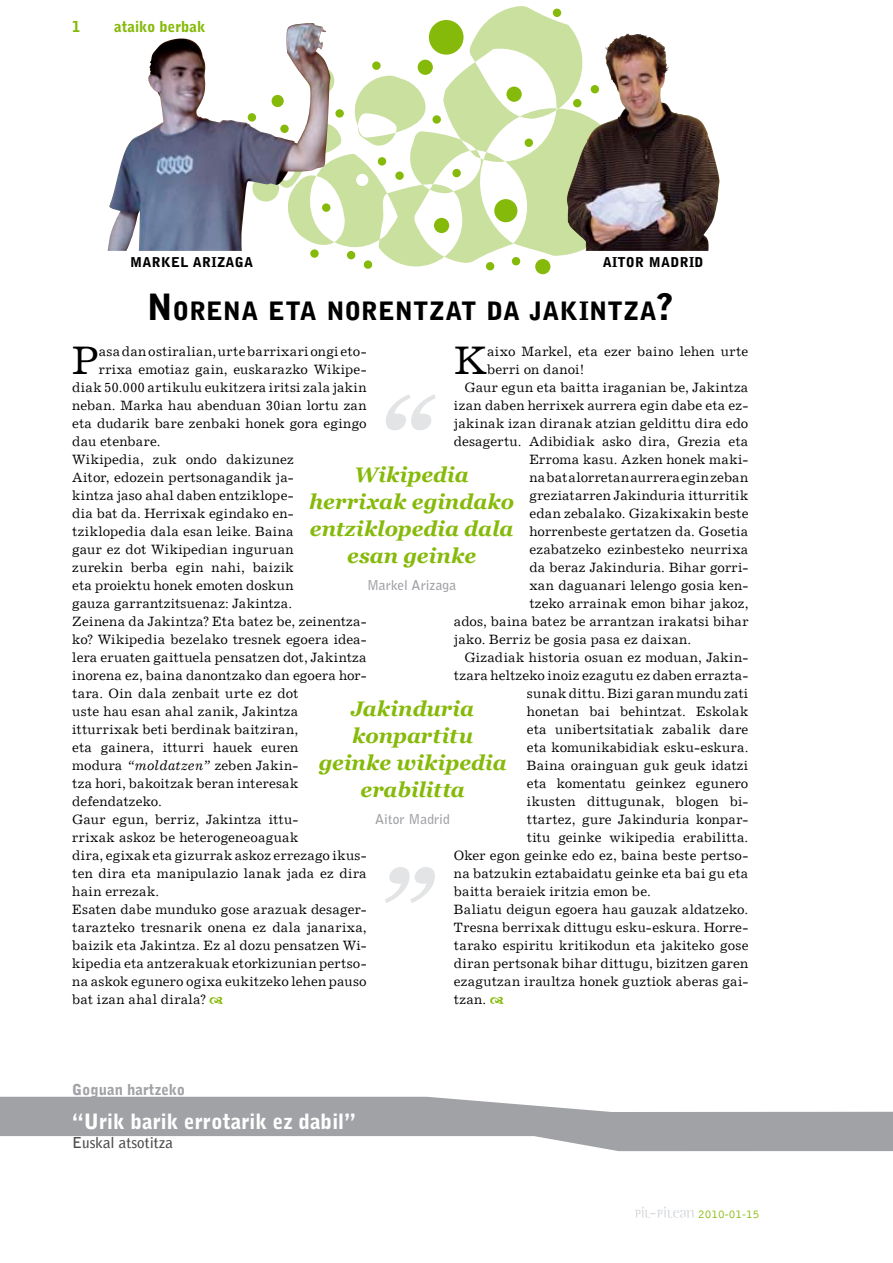
<style>
.page{position:relative;width:893px;height:1263px;background:#fff}
.page>*{position:absolute;margin:0;border:0;box-sizing:border-box;transform-origin:0 0}
.t1{font:39.75px "Excelsior LT";color:#000}
.t2{font:900 25.2px "Bell Gothic Std";letter-spacing:.005em;color:#000}
.t3{font:italic 700 21px/27px "Georgia";color:#86ba0a;text-align:center}
.t4{font:900 21px "Bell Gothic Std";color:#fff}
.t5{font:700 15px "Bell Gothic";color:#4d4c50}
.t6{font:900 15px "Bell Gothic";color:#a1a2a6}
.t7{font:900 15px "Bell Gothic Std";color:#86ba0a}
.t8{font:13.5px "Excelsior LT";letter-spacing:.02em;color:#000}
.t9{font:700 13.5px "Bell Gothic Std";letter-spacing:.005em;color:#a1a2a6}
.t10{font:900 13.5px "Bell Gothic Std";letter-spacing:.025em;color:#000}
.t11{font:300 12px "Bell Gothic";color:#86ba0a}
.s1{font-size:36px}
.s2{font-style:italic}
</style>
<div class="page">
<svg style="left:635px;top:1206px;width:59px;height:12px"></svg>
<svg style="left:0;top:1097px;width:893px;height:54px;fill:#a1a2a6"></svg>
<svg style="left:386px;top:394px;width:50px;height:36px"></svg>
<svg style="left:385px;top:867px;width:50px;height:36px"></svg>
<svg style="left:330px;top:6px;width:250px;height:260px"></svg>
<div style="left:525px;top:139px;width:8px;height:8px;background:#86ba0a;border-radius:50%"></div>
<div style="left:553px;top:9px;width:8px;height:8px;background:#86ba0a;border-radius:50%"></div>
<div style="left:378px;top:157px;width:8px;height:9px;background:#86ba0a;border-radius:50%"></div>
<div style="left:395px;top:171px;width:9px;height:9px;background:#86ba0a;border-radius:50%"></div>
<div style="left:486px;top:262px;width:8px;height:8px;background:#86ba0a;border-radius:50%"></div>
<div style="left:432px;top:115px;width:9px;height:9px;background:#86ba0a;border-radius:50%"></div>
<div style="left:372px;top:61px;width:9px;height:9px;background:#86ba0a;border-radius:50%"></div>
<div style="left:335px;top:109px;width:9px;height:9px;background:#86ba0a;border-radius:50%"></div>
<div style="left:452px;top:169px;width:9px;height:8px;background:#86ba0a;border-radius:50%"></div>
<div style="left:512px;top:257px;width:8px;height:8px;background:#86ba0a;border-radius:50%"></div>
<div style="left:310px;top:249px;width:9px;height:9px;background:#86ba0a;border-radius:50%"></div>
<div style="left:364px;top:260px;width:8px;height:9px;background:#86ba0a;border-radius:50%"></div>
<div style="left:347px;top:251px;width:8px;height:8px;background:#86ba0a;border-radius:50%"></div>
<div style="left:418px;top:60px;width:15px;height:15px;background:#86ba0a;border-radius:50%"></div>
<div style="left:535px;top:259px;width:15px;height:15px;background:#86ba0a;border-radius:50%"></div>
<div style="left:434px;top:218px;width:15px;height:15px;background:#86ba0a;border-radius:50%"></div>
<div style="left:506px;top:87px;width:16px;height:15px;background:#86ba0a;border-radius:50%"></div>
<div style="left:356px;top:174px;width:12px;height:12px;background:#fff;border-radius:50%"></div>
<div style="left:494px;top:199px;width:23px;height:23px;background:#86ba0a;border-radius:50%"></div>
<div style="left:429px;top:20px;width:35px;height:35px;background:#86ba0a;border-radius:50%"></div>
<img style="left:108px;top:23px;width:222px;height:228px">
<img style="left:566px;top:33px;width:154px;height:218px">
<p class="t7" style="left:72px;top:18px;width:10px">1</p>
<p class="t7" style="left:114px;top:18px;width:93px">ataiko berbak</p>
<p class="t10" style="left:130px;top:254px;width:125px">MARKEL ARIZAGA</p>
<p class="t10" style="left:603px;top:254px;width:102px">AITOR MADRID</p>
<h2 class="t2" style="left:147px;top:296px;width:528px"><span class="s1">N</span>ORENA ETA NORENTZAT DA JAKINTZA<span class="s1">?</span></h2>
<h1 class="t1" style="left:454px;top:338px;width:35px">K</h1>
<p class="t8" style="left:487px;top:344px;width:263px">aixo Markel, eta ezer baino lehen urte</p>
<h1 class="t1" style="left:72px;top:338px;width:28px">P</h1>
<p class="t8" style="left:99px;top:344px;width:269px">asa dan ostiralian, urte barrixari ongi eto-</p>
<p class="t8" style="left:99px;top:362px;width:269px">rrixa emotiaz gain, euskarazko Wikipe-</p>
<p class="t8" style="left:72px;top:380px;width:296px">diak 50.000 artikulu eukitzera iritsi zala jakin</p>
<p class="t8" style="left:72px;top:398px;width:296px">neban. Marka hau abenduan 30ian lortu zan</p>
<p class="t8" style="left:72px;top:416px;width:296px">eta dudarik bare zenbaki honek gora egingo</p>
<p class="t8" style="left:72px;top:434px;width:90px">dau etenbare.</p>
<p class="t8" style="left:72px;top:452px;width:223px">Wikipedia, zuk ondo dakizunez</p>
<p class="t8" style="left:72px;top:470px;width:223px">Aitor, edozein pertsonagandik ja-</p>
<p class="t8" style="left:72px;top:488px;width:223px">kintza jaso ahal daben entziklope-</p>
<p class="t8" style="left:72px;top:506px;width:223px">dia bat da. Herrixak egindako en-</p>
<p class="t8" style="left:72px;top:524px;width:223px">tziklopedia dala esan leike. Baina</p>
<p class="t8" style="left:72px;top:542px;width:223px">gaur ez dot Wikipedian inguruan</p>
<p class="t8" style="left:72px;top:560px;width:223px">zurekin berba egin nahi, baizik</p>
<p class="t8" style="left:72px;top:578px;width:223px">eta proiektu honek emoten doskun</p>
<p class="t8" style="left:72px;top:596px;width:221px">gauza garrantzitsuenaz: Jakintza.</p>
<p class="t8" style="left:72px;top:614px;width:296px">Zeinena da Jakintza? Eta batez be, zeinentza-</p>
<p class="t8" style="left:72px;top:632px;width:296px">ko? Wikipedia bezelako tresnek egoera idea-</p>
<p class="t8" style="left:72px;top:650px;width:296px">lera eruaten gaittuela pensatzen dot, Jakintza</p>
<p class="t8" style="left:72px;top:668px;width:296px">inorena ez, baina danontzako dan egoera hor-</p>
<p class="t8" style="left:72px;top:686px;width:227px">tara. Oin dala zenbait urte ez dot</p>
<p class="t8" style="left:72px;top:704px;width:228px">uste hau esan ahal zanik, Jakintza</p>
<p class="t8" style="left:72px;top:722px;width:227px">itturrixak beti berdinak baitziran,</p>
<p class="t8" style="left:72px;top:740px;width:227px">eta gainera, itturri hauek euren</p>
<p class="t8" style="left:72px;top:758px;width:228px">modura <span class="s2">“moldatzen”</span> zeben Jakin-</p>
<p class="t8" style="left:72px;top:776px;width:227px">tza hori, bakoitzak beran interesak</p>
<p class="t8" style="left:72px;top:794px;width:91px">defendatzeko.</p>
<p class="t8" style="left:72px;top:812px;width:228px">Gaur egun, berriz, Jakintza ittu-</p>
<p class="t8" style="left:72px;top:830px;width:228px">rrixak askoz be heterogeneoaguak</p>
<p class="t8" style="left:72px;top:848px;width:296px">dira, egixak eta gizurrak askoz errezago ikus-</p>
<p class="t8" style="left:72px;top:866px;width:296px">ten dira eta manipulazio lanak jada ez dira</p>
<p class="t8" style="left:72px;top:884px;width:88px">hain errezak.</p>
<p class="t8" style="left:72px;top:902px;width:296px">Esaten dabe munduko gose arazuak desager-</p>
<p class="t8" style="left:72px;top:920px;width:296px">tarazteko tresnarik onena ez dala janarixa,</p>
<p class="t8" style="left:72px;top:938px;width:296px">baizik eta Jakintza. Ez al dozu pensatzen Wi-</p>
<p class="t8" style="left:72px;top:956px;width:296px">kipedia eta antzerakuak etorkizunian pertso-</p>
<p class="t8" style="left:72px;top:974px;width:296px">na askok egunero ogixa eukitzeko lehen pauso</p>
<p class="t8" style="left:72px;top:992px;width:135px">bat izan ahal dirala?</p>
<p class="t8" style="left:487px;top:362px;width:99px">berri on danoi!</p>
<p class="t8" style="left:465px;top:380px;width:285px">Gaur egun eta baitta iraganian be, Jakintza</p>
<p class="t8" style="left:454px;top:398px;width:296px">izan daben herrixek aurrera egin dabe eta ez-</p>
<p class="t8" style="left:454px;top:416px;width:296px">jakinak izan diranak atzian geldittu dira edo</p>
<p class="t8" style="left:454px;top:434px;width:296px">desagertu. Adibidiak asko dira, Grezia eta</p>
<p class="t8" style="left:529px;top:452px;width:220px">Erroma kasu. Azken honek maki-</p>
<p class="t8" style="left:529px;top:470px;width:220px">na bat alorretan aurrera egin zeban</p>
<p class="t8" style="left:529px;top:488px;width:220px">greziatarren Jakinduria itturritik</p>
<p class="t8" style="left:529px;top:506px;width:220px">edan zebalako. Gizakixakin beste</p>
<p class="t8" style="left:529px;top:524px;width:220px">horrenbeste gertatzen da. Gosetia</p>
<p class="t8" style="left:529px;top:542px;width:220px">ezabatzeko ezinbesteko neurrixa</p>
<p class="t8" style="left:529px;top:560px;width:220px">da beraz Jakinduria. Bihar gorri-</p>
<p class="t8" style="left:529px;top:578px;width:220px">xan daguanari lelengo gosia ken-</p>
<p class="t8" style="left:529px;top:596px;width:221px">tzeko arrainak emon bihar jakoz,</p>
<p class="t8" style="left:454px;top:614px;width:296px">ados, baina batez be arrantzan irakatsi bihar</p>
<p class="t8" style="left:454px;top:632px;width:239px">jako. Berriz be gosia pasa ez daixan.</p>
<p class="t8" style="left:465px;top:650px;width:285px">Gizadiak historia osuan ez moduan, Jakin-</p>
<p class="t8" style="left:454px;top:668px;width:296px">tzara heltzeko inoiz ezagutu ez daben errazta-</p>
<p class="t8" style="left:527px;top:686px;width:223px">sunak dittu. Bizi garan mundu zati</p>
<p class="t8" style="left:527px;top:704px;width:223px">honetan bai behintzat. Eskolak</p>
<p class="t8" style="left:527px;top:722px;width:223px">eta unibertsitatiak zabalik dare</p>
<p class="t8" style="left:527px;top:740px;width:223px">eta komunikabidiak esku-eskura.</p>
<p class="t8" style="left:527px;top:758px;width:223px">Baina orainguan guk geuk idatzi</p>
<p class="t8" style="left:527px;top:776px;width:223px">eta komentatu geinkez egunero</p>
<p class="t8" style="left:527px;top:794px;width:223px">ikusten dittugunak, blogen bi-</p>
<p class="t8" style="left:527px;top:812px;width:223px">ttartez, gure Jakinduria konpar-</p>
<p class="t8" style="left:527px;top:830px;width:223px">titu geinke wikipedia erabilitta.</p>
<p class="t8" style="left:454px;top:848px;width:296px">Oker egon geinke edo ez, baina beste pertso-</p>
<p class="t8" style="left:454px;top:866px;width:296px">na batzukin eztabaidatu geinke eta bai gu eta</p>
<p class="t8" style="left:454px;top:884px;width:198px">baitta beraiek iritzia emon be.</p>
<p class="t8" style="left:454px;top:902px;width:296px">Baliatu deigun egoera hau gauzak aldatzeko.</p>
<p class="t8" style="left:454px;top:920px;width:296px">Tresna berrixak dittugu esku-eskura. Horre-</p>
<p class="t8" style="left:454px;top:938px;width:296px">tarako espiritu kritikodun eta jakiteko gose</p>
<p class="t8" style="left:454px;top:956px;width:296px">diran pertsonak bihar dittugu, bizitzen garen</p>
<p class="t8" style="left:454px;top:974px;width:296px">ezagutzan iraultza honek guztiok aberas gai-</p>
<p class="t8" style="left:454px;top:992px;width:34px">tzan.</p>
<h3 class="t3" style="left:309px;top:461px;width:207px">Wikipedia herrixak egindako entziklopedia dala esan geinke</h3>
<p class="t9" style="left:367px;top:577px;width:91px">Markel Arizaga</p>
<h3 class="t3" style="left:319px;top:695px;width:189px">Jakinduria konpartitu geinke wikipedia erabilitta</h3>
<p class="t9" style="left:375px;top:811px;width:76px">Aitor Madrid</p>
<p class="t6" style="left:72px;top:1081px;width:114px">Goguan hartzeko</p>
<h3 class="t4" style="left:72px;top:1109px;width:285px">“Urik barik errotarik ez dabil”</h3>
<p class="t5" style="left:72px;top:1134px;width:102px">Euskal atsotitza</p>
<p class="t11" style="left:698px;top:1207px;width:63px">2010-01-15</p>
</div>
